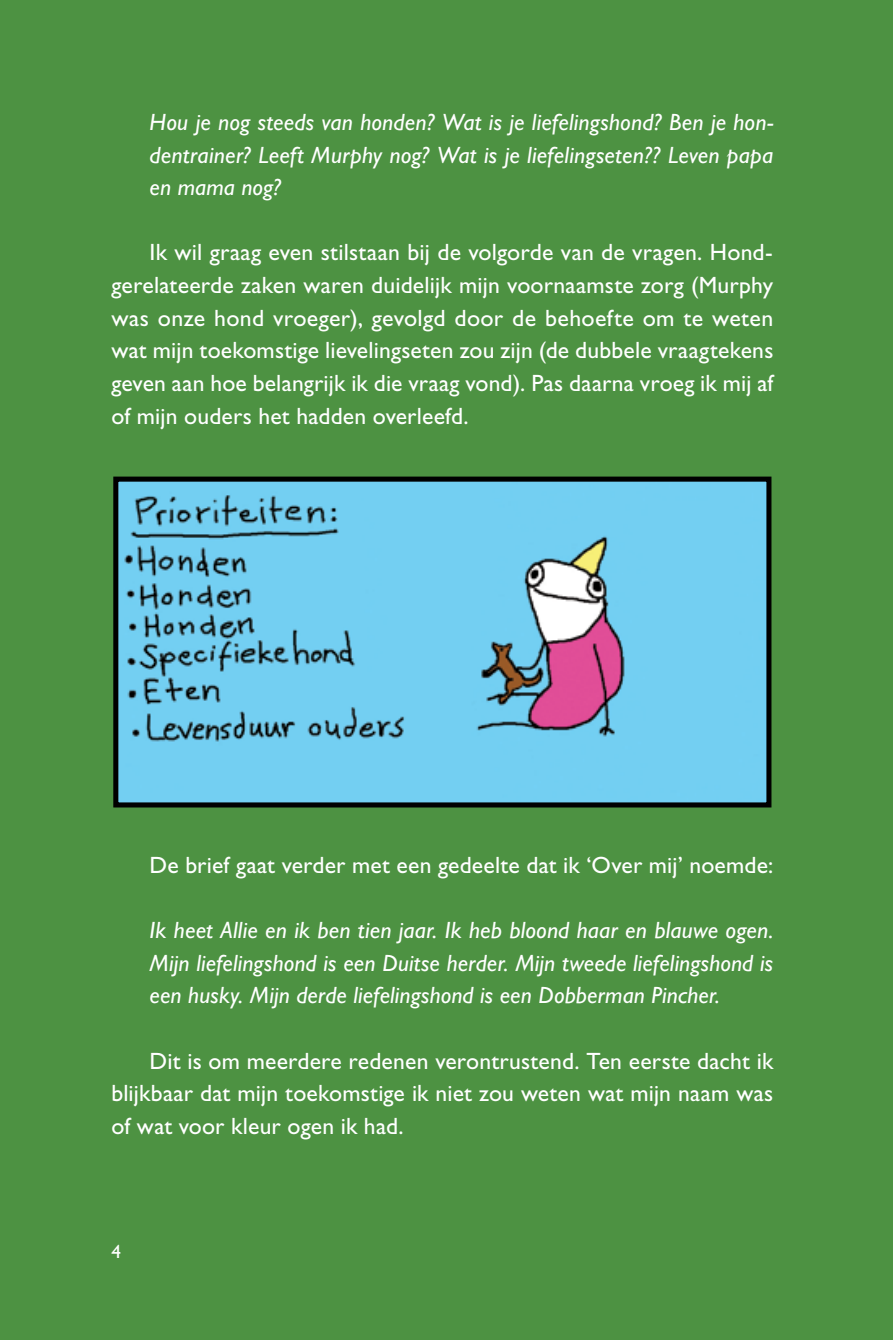
<style>
.page{position:relative;width:893px;height:1340px;background:#fff}
.page>*{position:absolute;margin:0;border:0;box-sizing:border-box;transform-origin:0 0}
.t1{font:23.62px/32.6px "Gill Sans Std";letter-spacing:.005em;color:#fff;text-align:justify}
.t2{font:italic 23.62px/32.6px "Gill Sans Std";letter-spacing:.005em;color:#fff;text-align:justify}
.t3{font:19.12px "Gill Sans Std";color:#fff}
</style>
<div class="page">
<div style="left:0;top:0;width:893px;height:1339px;background:#4d9242"></div>
<img style="left:119px;top:482px;width:646px;height:319px">
<div style="left:113px;top:476px;width:658px;height:331px;border:5px solid #000"></div>
<p class="t2" style="left:150px;top:106px;width:625px">Hou je nog steeds van honden? Wat is je liefelingshond? Ben je hon&shy;dentrainer? Leeft Murphy nog? Wat is je liefelingseten?? Leven papa en mama nog?</p>
<p class="t1" style="left:111px;top:236px;width:664px;text-indent:38px">Ik wil graag even stilstaan bij de volgorde van de vragen. Hond&shy;gerelateerde zaken waren duidelijk mijn voornaamste zorg (Murphy was onze hond vroeger), gevolgd door de behoefte om te weten wat mijn toekomstige lievelingseten zou zijn (de dubbele vraagtekens geven aan hoe belangrijk ik die vraag vond). Pas daarna vroeg ik mij af of mijn ouders het hadden overleefd.</p>
<p class="t1" style="left:150px;top:848px;width:625px">De brief gaat verder met een gedeelte dat ik ‘Over mij’ noemde:</p>
<p class="t2" style="left:150px;top:914px;width:625px">Ik heet Allie en ik ben tien jaar. Ik heb bloond haar en blauwe ogen.<br>Mijn liefelingshond is een Duitse herder. Mijn tweede liefelingshond is een husky. Mijn derde liefelingshond is een Dobberman Pincher.</p>
<p class="t1" style="left:111px;top:1044px;width:663px;text-indent:38px">Dit is om meerdere redenen verontrustend. Ten eerste dacht ik blijkbaar dat mijn toekomstige ik niet zou weten wat mijn naam was of wat voor kleur ogen ik had.</p>
<p class="t3" style="left:111px;top:1240px;width:11px">4</p>
</div>
